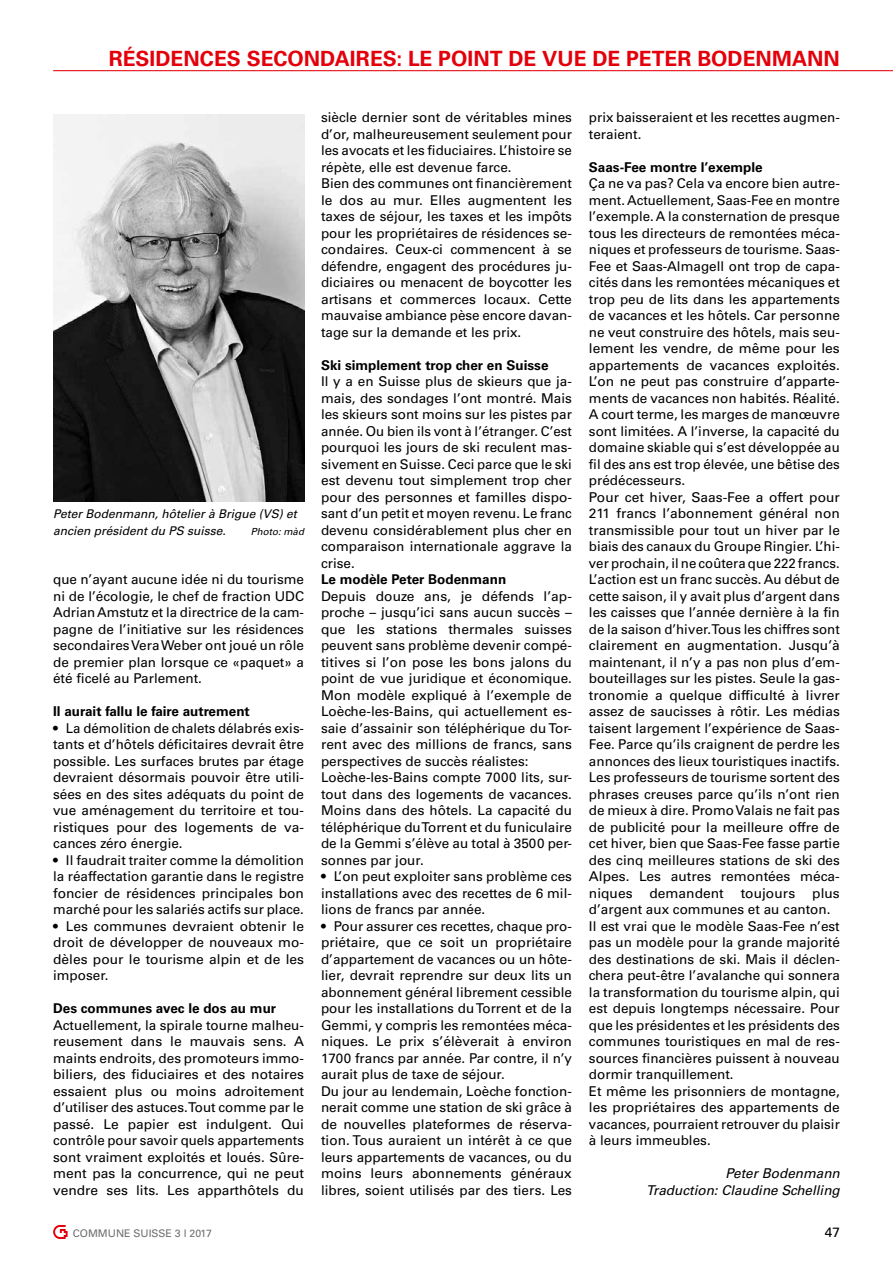
<style>
.page{position:relative;width:893px;height:1263px;background:#fff}
.page>*{position:absolute;margin:0;border:0;box-sizing:border-box;transform-origin:0 0}
.t1{font:700 21px "Univers LT Std";color:#e3000b}
.t2{font:13.5px/16.5px "Univers LT Std";color:#000;text-align:justify}
.t3{font:700 13.5px "Univers LT Std";color:#000}
.t4{font:italic 13.5px/16.5px "Univers LT Std";color:#000;text-align:right}
.t5{font:italic 12px/16.5px "Univers LT Std";color:#000}
.t6{font:10.5px "Univers LT Std";color:#6e6e6e}
.t7{font:italic 9.75px "Univers LT Std";color:#000}
</style>
<div class="page">
<hr style="left:53px;top:70px;width:840px;height:1px;background:#e3000b">
<svg style="left:53px;top:1225px;width:15px;height:14px"></svg>
<img style="left:53px;top:115px;width:251px;height:387px">
<h1 class="t1" style="left:109px;top:46px;width:733px">RÉSIDENCES SECONDAIRES: LE POINT DE VUE DE PETER BODENMANN</h1>
<p class="t5" style="left:53px;top:506px;width:245px">Peter Bodenmann, hôtelier à Brigue (VS) et ancien président du PS suisse.</p>
<p class="t7" style="left:251px;top:525px;width:55px">Photo: màd</p>
<p class="t2" style="left:53px;top:571px;width:252px">que n’ayant aucune idée ni du tourisme ni de l’écologie, le chef de fraction UDC Adrian Amstutz et la directrice de la cam&shy;pagne de l’initiative sur les résidences secondaires Vera Weber ont joué un rôle de premier plan lorsque ce «paquet» a été ficelé au Parlement.</p>
<p class="t3" style="left:53px;top:703px;width:198px">Il aurait fallu le faire autrement</p>
<p class="t2" style="left:53px;top:720px;width:252px">• La démolition de chalets délabrés exis&shy;tants et d’hôtels déficitaires devrait être possible. Les surfaces brutes par étage devraient désormais pouvoir être utili&shy;sées en des sites adéquats du point de vue aménagement du territoire et tou&shy;ristiques pour des logements de va&shy;cances zéro énergie.</p>
<p class="t2" style="left:53px;top:852px;width:252px">• Il faudrait traiter comme la démolition la réaffectation garantie dans le registre foncier de résidences principales bon marché pour les salariés actifs sur place.</p>
<p class="t2" style="left:53px;top:918px;width:252px">• Les communes devraient obtenir le droit de développer de nouveaux mo&shy;dèles pour le tourisme alpin et de les imposer.</p>
<p class="t3" style="left:53px;top:1000px;width:224px">Des communes avec le dos au mur</p>
<p class="t2" style="left:53px;top:1017px;width:252px">Actuellement, la spirale tourne malheu&shy;reusement dans le mauvais sens. A maints endroits, des promoteurs immo&shy;biliers, des fiduciaires et des notaires essaient plus ou moins adroitement d’utiliser des astuces. Tout comme par le passé. Le papier est indulgent. Qui contrôle pour savoir quels appartements sont vraiment exploités et loués. Sûre&shy;ment pas la concurrence, qui ne peut vendre ses lits. Les apparthôtels du</p>
<p class="t2" style="left:321px;top:109px;width:252px;text-align:left">siècle dernier sont de véritables mines d’or, malheureusement seulement pour les avocats et les fiduciaires. L’histoire se répète, elle est devenue farce.<br>Bien des communes ont financièrement le dos au mur. Elles augmentent les taxes de séjour, les taxes et les impôts pour les propriétaires de résidences se&shy;condaires. Ceux-ci commencent à se défendre, engagent des procédures ju&shy;diciaires ou menacent de boycotter les artisans et commerces locaux. Cette mauvaise ambiance pèse encore davan&shy;tage sur la demande et les prix.</p>
<p class="t3" style="left:321px;top:357px;width:229px">Ski simplement trop cher en Suisse</p>
<p class="t2" style="left:321px;top:373px;width:252px">Il y a en Suisse plus de skieurs que ja&shy;mais, des sondages l’ont montré. Mais les skieurs sont moins sur les pistes par année. Ou bien ils vont à l’étranger. C’est pourquoi les jours de ski reculent mas&shy;sivement en Suisse. Ceci parce que le ski est devenu tout simplement trop cher pour des personnes et familles dispo&shy;sant d’un petit et moyen revenu. Le franc devenu considérablement plus cher en comparaison internationale aggrave la crise.</p>
<p class="t3" style="left:321px;top:571px;width:187px">Le modèle Peter Bodenmann</p>
<p class="t2" style="left:321px;top:588px;width:252px;text-align:left">Depuis douze ans, je défends l’ap&shy;proche – jusqu’ici sans aucun succès – que les stations thermales suisses peuvent sans problème devenir compé&shy;titives si l’on pose les bons jalons du point de vue juridique et économique.<br>Mon modèle expliqué à l’exemple de Loèche-les-Bains, qui actuellement es&shy;saie d’assainir son téléphérique du Tor&shy;rent avec des millions de francs, sans perspectives de succès réalistes:<br>Loèche-les-Bains compte 7000 lits, sur&shy;tout dans des logements de vacances.<br>Moins dans des hôtels. La capacité du téléphérique du Torrent et du funiculaire de la Gemmi s’élève au total à 3500 per&shy;sonnes par jour.</p>
<p class="t2" style="left:321px;top:868px;width:252px">• L’on peut exploiter sans problème ces installations avec des recettes de 6 mil&shy;lions de francs par année.</p>
<p class="t2" style="left:321px;top:918px;width:252px;text-align:left">• Pour assurer ces recettes, chaque pro&shy;priétaire, que ce soit un propriétaire d’appartement de vacances ou un hôte&shy;lier, devrait reprendre sur deux lits un abonnement général librement cessible pour les installations du Torrent et de la Gemmi, y compris les remontées méca&shy;niques. Le prix s’élèverait à environ 1700 francs par année. Par contre, il n’y aurait plus de taxe de séjour.<br>Du jour au lendemain, Loèche fonction&shy;nerait comme une station de ski grâce à de nouvelles plateformes de réserva&shy;tion. Tous auraient un intérêt à ce que leurs appartements de vacances, ou du moins leurs abonnements généraux libres, soient utilisés par des tiers. Les</p>
<p class="t2" style="left:589px;top:109px;width:252px">prix baisseraient et les recettes augmen&shy;teraient.</p>
<p class="t3" style="left:589px;top:159px;width:175px">Saas-Fee montre l’exemple</p>
<p class="t2" style="left:589px;top:175px;width:252px;text-align:left">Ça ne va pas? Cela va encore bien autre&shy;ment. Actuellement, Saas-Fee en montre l’exemple. A la consternation de presque tous les directeurs de remontées méca&shy;niques et professeurs de tourisme. Saas-Fee et Saas-Almagell ont trop de capa&shy;cités dans les remontées mécaniques et trop peu de lits dans les appartements de vacances et les hôtels. Car personne ne veut construire des hôtels, mais seu&shy;lement les vendre, de même pour les appartements de vacances exploités.<br>L’on ne peut pas construire d’apparte&shy;ments de vacances non habités. Réalité.<br>A court terme, les marges de manœuvre sont limitées. A l’inverse, la capacité du domaine skiable qui s’est développée au fil des ans est trop élevée, une bêtise des prédécesseurs.<br>Pour cet hiver, Saas-Fee a offert pour 211 francs l’abonnement général non transmissible pour tout un hiver par le biais des canaux du Groupe Ringier. L’hi&shy;ver prochain, il ne coûtera que 222 francs.<br>L’action est un franc succès. Au début de cette saison, il y avait plus d’argent dans les caisses que l’année dernière à la fin de la saison d’hiver. Tous les chiffres sont clairement en augmentation. Jusqu’à maintenant, il n’y a pas non plus d’em&shy;bouteillages sur les pistes. Seule la gas&shy;tronomie a quelque difficulté à livrer assez de saucisses à rôtir. Les médias taisent largement l’expérience de Saas-Fee. Parce qu’ils craignent de perdre les annonces des lieux touristiques inactifs.<br>Les professeurs de tourisme sortent des phrases creuses parce qu’ils n’ont rien de mieux à dire. Promo Valais ne fait pas de publicité pour la meilleure offre de cet hiver, bien que Saas-Fee fasse partie des cinq meilleures stations de ski des Alpes. Les autres remontées méca&shy;niques</p>
<p class="t2" style="left:589px;top:885px;width:252px;text-align:left;text-indent:223px">plus d’argent aux communes et au canton.<br>Il est vrai que le modèle Saas-Fee n’est pas un modèle pour la grande majorité des destinations de ski. Mais il déclen&shy;chera peut-être l’avalanche qui sonnera la transformation du tourisme alpin, qui est depuis longtemps nécessaire. Pour que les présidentes et les présidents des communes touristiques en mal de res&shy;sources financières puissent à nouveau dormir tranquillement.<br>Et même les prisonniers de montagne, les propriétaires des appartements de vacances, pourraient retrouver du plaisir à leurs immeubles.</p>
<p class="t4" style="left:646px;top:1165px;width:195px">Peter Bodenmann<br>Traduction: Claudine Schelling</p>
<p class="t2" style="left:649px;top:885px;width:76px">demandent</p>
<p class="t2" style="left:741px;top:885px;width:56px">toujours</p>
<p class="t6" style="left:73px;top:1227px;width:141px">COMMUNE SUISSE 3 l 2017</p>
<p class="t2" style="left:825px;top:1224px;width:17px">47</p>
</div>
